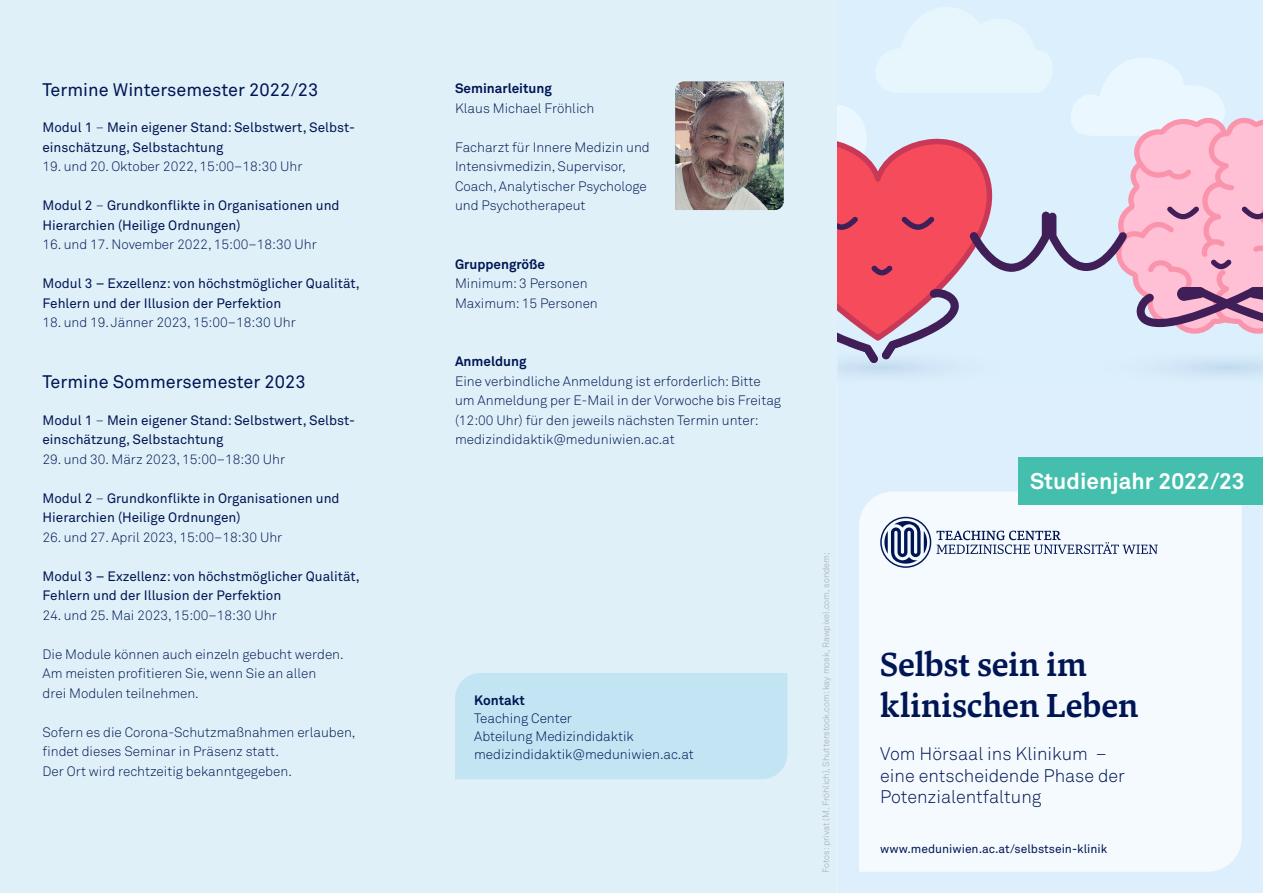
<style>
.page{position:relative;width:1263px;height:893px;background:#fff}
.page>*{position:absolute;margin:0;border:0;box-sizing:border-box;transform-origin:0 0}
.Titel{font:700 34.5px "Danton";color:#001554;scale:.96 1}
.Überschrift{font:700 22.5px "Akkurat Pro";color:#fff}
.Cover_Teaser{font:300 18px/21.6px "Akkurat Pro";color:#001554}
.Subtitiel{font:18px "Akkurat Pro";color:#001554}
.Fließtext{font:300 13.5px/19.5px "Akkurat Pro";color:#001554}
.Fließtext-2{font:13.5px/19.5px "Akkurat Pro";color:#001554}
.Überschrift-2{font:700 13.5px "Akkurat Pro";color:#001554}
.Cover_www{font:12px "Akkurat Pro";color:#001554}
.t1{font:300 9px "Akkurat Pro";color:#a4a5a9}
.s1{font-weight:300}
</style>
<div class="page">
<div style="left:0;top:0;width:838px;height:893px;background:#dff0f8"></div>
<div style="left:455px;top:673px;width:332px;height:106px;background:#c2e4f3"></div>
<img style="left:675px;top:82px;width:109px;height:128px">
<div style="left:838px;top:0;width:425px;height:893px;background:#ddeffd"></div>
<svg style="left:838px;top:58px;width:425px;height:318px"></svg>
<div style="left:859px;top:491px;width:383px;height:381px;background:#f4fafe"></div>
<svg style="left:880px;top:517px;width:278px;height:51px"></svg>
<div style="left:1018px;top:457px;width:245px;height:47px;background:#45bfad"></div>
<p class="Subtitiel" style="left:43px;top:80px;width:277px">Termine Wintersemester 2022/23</p>
<p class="Fließtext-2" style="left:43px;top:118px;width:314px">Modul 1 <span class="s1">–</span> Mein eigener Stand: Selbstwert, Selbst&shy;einschätzung, Selbstachtung</p>
<p class="Fließtext" style="left:43px;top:157px;width:262px">19. und 20. Oktober 2022, 15:00–18:30 Uhr</p>
<p class="Fließtext-2" style="left:43px;top:196px;width:299px">Modul 2 <span class="s1">–</span> Grundkonflikte in Organisationen und<br>Hierarchien (Heilige Ordnungen)</p>
<p class="Fließtext" style="left:43px;top:235px;width:276px">16. und 17. November 2022, 15:00–18:30 Uhr</p>
<p class="Fließtext-2" style="left:43px;top:274px;width:319px">Modul 3 – Exzellenz: von höchstmöglicher Qualität,<br>Fehlern und der Illusion der Perfektion</p>
<p class="Fließtext" style="left:43px;top:313px;width:255px">18. und 19. Jänner 2023, 15:00–18:30 Uhr</p>
<p class="Subtitiel" style="left:43px;top:371px;width:265px">Termine Sommersemester 2023</p>
<p class="Fließtext-2" style="left:43px;top:410px;width:314px">Modul 1 <span class="s1">–</span> Mein eigener Stand: Selbstwert, Selbst&shy;einschätzung, Selbstachtung</p>
<p class="Fließtext" style="left:43px;top:449px;width:244px">29. und 30. März 2023, 15:00–18:30 Uhr</p>
<p class="Fließtext-2" style="left:43px;top:488px;width:299px">Modul 2 <span class="s1">–</span> Grundkonflikte in Organisationen und<br>Hierarchien (Heilige Ordnungen)</p>
<p class="Fließtext" style="left:43px;top:527px;width:241px">26. und 27. April 2023, 15:00–18:30 Uhr</p>
<p class="Fließtext-2" style="left:43px;top:566px;width:319px">Modul 3 – Exzellenz: von höchstmöglicher Qualität,<br>Fehlern und der Illusion der Perfektion</p>
<p class="Fließtext" style="left:43px;top:605px;width:236px">24. und 25. Mai 2023, 15:00–18:30 Uhr</p>
<p class="Fließtext" style="left:43px;top:644px;width:303px">Die Module können auch einzeln gebucht werden.<br>Am meisten profitieren Sie, wenn Sie an allen<br>drei Modulen teilnehmen.</p>
<p class="Fließtext" style="left:43px;top:722px;width:315px">Sofern es die Corona-Schutzmaßnahmen erlauben, findet dieses Seminar in Präsenz statt.<br>Der Ort wird rechtzeitig bekanntgegeben.</p>
<p class="Überschrift-2" style="left:455px;top:80px;width:98px">Seminarleitung</p>
<p class="Fließtext" style="left:455px;top:98px;width:141px">Klaus Michael Fröhlich</p>
<p class="Fließtext" style="left:455px;top:137px;width:196px">Facharzt für Innere Medizin und<br>Intensivmedizin, Supervisor,<br>Coach, Analytischer Psychologe und Psychotherapeut</p>
<p class="Überschrift-2" style="left:455px;top:255px;width:92px">Gruppengröße</p>
<p class="Fließtext" style="left:455px;top:274px;width:134px">Minimum: 3 Personen</p>
<p class="Fließtext" style="left:455px;top:293px;width:144px">Maximum: 15 Personen</p>
<p class="Überschrift-2" style="left:455px;top:353px;width:73px">Anmeldung</p>
<p class="Fließtext" style="left:455px;top:371px;width:328px">Eine verbindliche Anmeldung ist erforderlich: Bitte um Anmeldung per E-Mail in der Vorwoche bis Freitag (12:00 Uhr) für den jeweils nächsten Termin unter: medizindidaktik@meduniwien.ac.at</p>
<p class="Überschrift-2" style="left:474px;top:692px;width:52px">Kontakt</p>
<p class="Fließtext" style="left:474px;top:708px;width:99px">Teaching Center</p>
<p class="Fließtext" style="left:474px;top:726px;width:161px">Abteilung Medizindidaktik</p>
<p class="Fließtext" style="left:474px;top:744px;width:221px">medizindidaktik@meduniwien.ac.at</p>
<p class="t1" style="left:820px;top:873px;width:322px;rotate:-90deg">Fotos: privat (M. Fröhlich), Shutterstock.com: kay mosk, Rawpixel.com, sondem;</p>
<p class="Überschrift" style="left:1030px;top:467px;width:216px">Studienjahr 2022/23</p>
<p class="Titel" style="left:880px;top:641px;width:217px">Selbst sein im</p>
<p class="Titel" style="left:880px;top:683px;width:270px">klinischen Leben</p>
<p class="Cover_Teaser" style="left:880px;top:743px;width:228px">Vom Hörsaal ins Klinikum –</p>
<p class="Cover_Teaser" style="left:880px;top:765px;width:246px">eine entscheidende Phase der<br>Potenzialentfaltung</p>
<p class="Cover_www" style="left:880px;top:842px;width:229px">www.meduniwien.ac.at/selbstsein-klinik</p>
</div>
